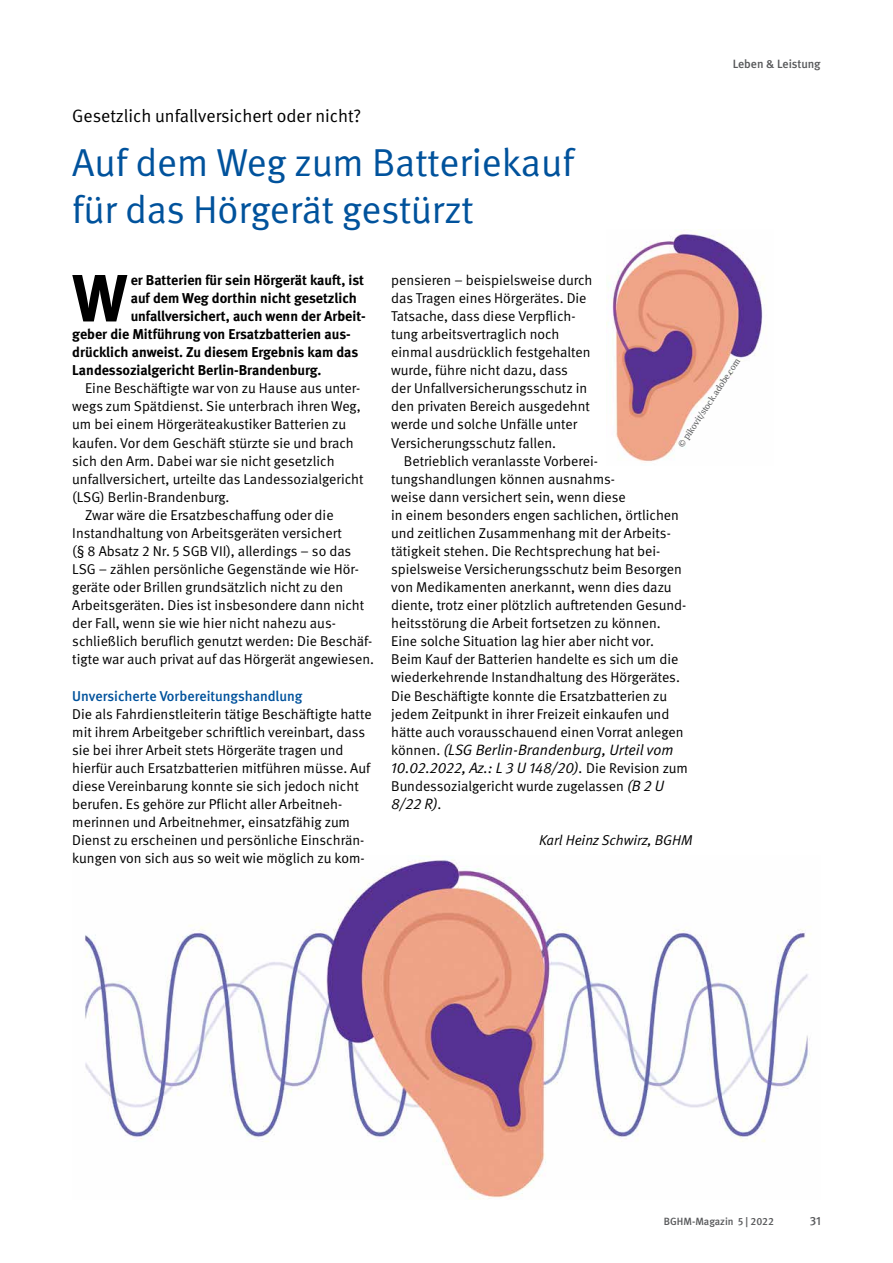
<style>
.page{position:relative;width:893px;height:1263px;background:#fff}
.page>*{position:absolute;margin:0;border:0;box-sizing:border-box;transform-origin:0 0}
.t1{font:700 66.3px "DGUV Meta";color:#000}
.t2{font:39px/46.8px "DGUV Meta";letter-spacing:-.005em;color:#00529c}
.t3{font:18px "DGUV Meta";color:#000}
.t4{font:italic 15px/18px "DGUV Meta";color:#000}
.t5{font:14.25px/18px "DGUV Meta";color:#000}
.t6{font:700 14.25px "DGUV Meta";color:#000}
.t7{font:500 14.25px "DGUV Meta";color:#00529c}
.t8{font:italic 14.25px "DGUV Meta";color:#000}
.t9{font:500 12px "DGUV Meta";letter-spacing:-.005em;color:#58595b}
.t10{font:500 10.5px "DGUV Meta";color:#58595b}
.t11{font:9px "DGUV Meta Serif";color:#58595b}
.s1{font-style:normal;font-size:14.25px}
.s2{font-style:italic;font-size:15px}
</style>
<div class="page">
<img style="left:84px;top:856px;width:727px;height:343px">
<img style="left:606px;top:231px;width:159px;height:232px">
<p class="t3" style="left:72px;top:106px;width:291px">Gesetzlich unfallversichert oder nicht?</p>
<h2 class="t2" style="left:72px;top:140px;width:503px">Auf dem Weg zum Batteriekauf für das Hörgerät gestürzt</h2>
<p class="t9" style="left:733px;top:57px;width:89px">Leben &amp; Leistung</p>
<h1 class="t1" style="left:72px;top:259px;width:57px">W</h1>
<p class="t6" style="left:131px;top:271px;width:235px">er Batterien für sein Hörgerät kauft, ist</p>
<p class="t6" style="left:131px;top:290px;width:228px">auf dem Weg dorthin nicht gesetzlich</p>
<p class="t6" style="left:131px;top:308px;width:236px">unfallversichert, auch wenn der Arbeit-</p>
<p class="t6" style="left:72px;top:326px;width:280px">geber die Mitführung von Ersatzbatterien aus-</p>
<p class="t6" style="left:72px;top:344px;width:287px">drücklich anweist. Zu diesem Ergebnis kam das</p>
<p class="t6" style="left:72px;top:362px;width:251px">Landessozialgericht Berlin-Brandenburg.</p>
<p class="t5" style="left:85px;top:380px;width:277px">Eine Beschäftigte war von zu Hause aus unter-</p>
<p class="t5" style="left:72px;top:398px;width:290px">wegs zum Spätdienst. Sie unterbrach ihren Weg,</p>
<p class="t5" style="left:72px;top:416px;width:275px">um bei einem Hörgeräteakustiker Batterien zu</p>
<p class="t5" style="left:72px;top:434px;width:283px">kaufen. Vor dem Geschäft stürzte sie und brach</p>
<p class="t5" style="left:72px;top:452px;width:264px">sich den Arm. Dabei war sie nicht gesetzlich</p>
<p class="t5" style="left:72px;top:470px;width:293px">unfallversichert, urteilte das Landessozialgericht</p>
<p class="t5" style="left:72px;top:488px;width:159px">(LSG) Berlin-Brandenburg.</p>
<p class="t5" style="left:85px;top:506px;width:250px">Zwar wäre die Ersatzbeschaffung oder die</p>
<p class="t5" style="left:72px;top:524px;width:271px">Instandhaltung von Arbeitsgeräten versichert</p>
<p class="t5" style="left:72px;top:542px;width:280px">(§ 8 Absatz 2 Nr. 5 SGB VII), allerdings – so das</p>
<p class="t5" style="left:72px;top:560px;width:288px">LSG – zählen persönliche Gegenstände wie Hör-</p>
<p class="t5" style="left:72px;top:578px;width:272px">geräte oder Brillen grundsätzlich nicht zu den</p>
<p class="t5" style="left:72px;top:597px;width:294px">Arbeitsgeräten. Dies ist insbesondere dann nicht</p>
<p class="t5" style="left:72px;top:615px;width:265px">der Fall, wenn sie wie hier nicht nahezu aus-</p>
<p class="t5" style="left:72px;top:633px;width:302px">schließlich beruflich genutzt werden: Die Beschäf-</p>
<p class="t5" style="left:72px;top:651px;width:303px">tigte war auch privat auf das Hörgerät angewiesen.</p>
<p class="t7" style="left:72px;top:687px;width:232px">Unversicherte Vorbereitungshandlung</p>
<p class="t5" style="left:72px;top:705px;width:301px">Die als Fahrdienstleiterin tätige Beschäftigte hatte mit ihrem Arbeitgeber schriftlich vereinbart, dass sie bei ihrer Arbeit stets Hörgeräte tragen und hierfür auch Ersatzbatterien mitführen müsse. Auf diese Vereinbarung konnte sie sich jedoch nicht berufen. Es gehöre zur Pflicht aller Arbeitneh&shy;merinnen und Arbeitnehmer, einsatzfähig zum Dienst zu erscheinen und persönliche Einschrän&shy;kungen von sich aus so weit wie möglich zu kom-</p>
<p class="t5" style="left:391px;top:271px;width:203px">pensieren – beispielsweise durch das Tragen eines Hörgerätes. Die<br>Tatsache, dass diese Verpflich&shy;tung arbeitsvertraglich noch einmal ausdrücklich festgehalten wurde, führe nicht dazu, dass<br>der Unfallversicherungsschutz in den privaten Bereich ausgedehnt werde und solche Unfälle unter<br>Versicherungsschutz fallen.</p>
<p class="t5" style="left:391px;top:452px;width:297px;text-indent:13px">Betrieblich veranlasste Vorberei&shy;tungshandlungen können ausnahms-<br>weise dann versichert sein, wenn diese<br>in einem besonders engen sachlichen, örtlichen und zeitlichen Zusammenhang mit der Arbeits&shy;tätigkeit stehen. Die Rechtsprechung hat bei&shy;spielsweise Versicherungsschutz beim Besorgen von Medikamenten anerkannt, wenn dies dazu diente, trotz einer plötzlich auftretenden Gesund&shy;heitsstörung die Arbeit fortsetzen zu können.<br>Eine solche Situation lag hier aber nicht vor.<br>Beim Kauf der Batterien handelte es sich um die wiederkehrende Instandhaltung des Hörgerätes.<br>Die Beschäftigte konnte die Ersatzbatterien zu jedem Zeitpunkt in ihrer Freizeit einkaufen und hätte auch vorausschauend einen Vorrat anlegen</p>
<p class="t4" style="left:391px;top:741px;width:298px"><span class="s1">können.</span> (LSG Berlin-Brandenburg, Urteil vom<br>10.02.2022, Az.: L 3 U 148/20). <span class="s1">Die Revision zum</span></p>
<p class="t5" style="left:391px;top:777px;width:275px">Bundessozialgericht wurde zugelassen <span class="s2">(B 2 U</span></p>
<p class="t4" style="left:391px;top:795px;width:52px">8/22 R)<span class="s1">.</span></p>
<p class="t8" style="left:539px;top:832px;width:155px">Karl Heinz Schwirz, BGHM</p>
<p class="t11" style="left:676px;top:444px;width:106px;rotate:-57deg">© pikovit/stock.adobe.com</p>
<p class="t10" style="left:664px;top:1215px;width:111px">BGHM-Magazin 5 | 2022</p>
<p class="t9" style="left:810px;top:1213px;width:13px">31</p>
</div>
